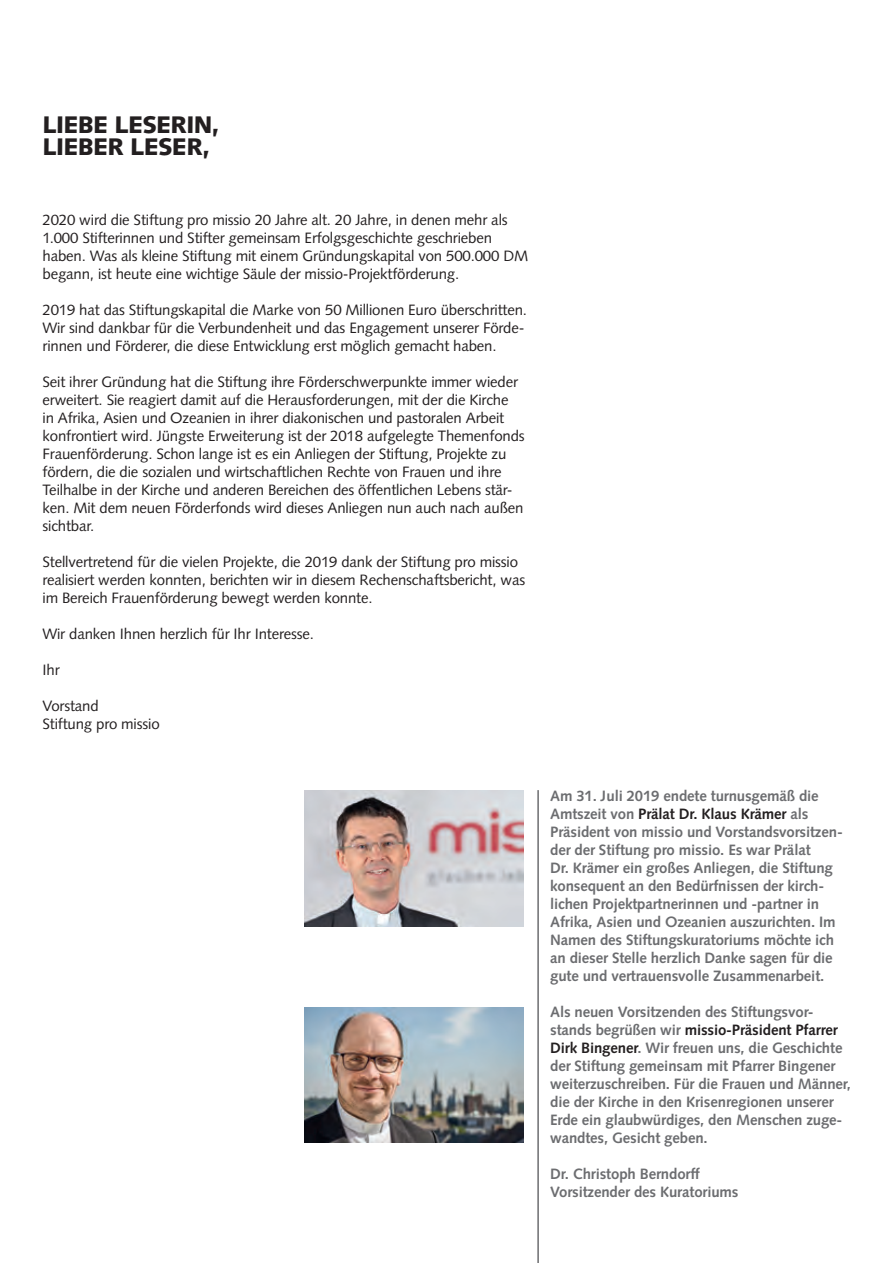
<style>
.page{position:relative;width:893px;height:1263px;background:#fff}
.page>*{position:absolute;margin:0;border:0;box-sizing:border-box;transform-origin:0 0}
.t1{font:900 24px "Syntax";letter-spacing:-.03em;color:#231f20}
.Fließtext{font:15px/18px "Syntax";letter-spacing:-.01em;color:#231f20}
.Fließtext-2{font:700 15px/18px "Syntax";letter-spacing:-.01em;color:#6c6d70}
.s1{color:#231f20}
</style>
<div class="page">
<img style="left:304px;top:1007px;width:220px;height:135px">
<img style="left:304px;top:791px;width:220px;height:135px">
<hr style="left:537px;top:790px;width:2px;height:473px;background:#6c6d70">
<h1 class="t1" style="left:43px;top:110px;width:179px">LIEBE LESERIN,</h1>
<h1 class="t1" style="left:43px;top:133px;width:169px">LIEBER LESER,</h1>
<p class="Fließtext" style="left:43px;top:211px;width:487px">2020 wird die Stiftung pro missio 20 Jahre alt. 20 Jahre, in denen mehr als 1.000 Stifterinnen und Stifter gemeinsam Erfolgsgeschichte geschrieben haben. Was als kleine Stiftung mit einem Gründungskapital von 500.000 DM begann, ist heute eine wichtige Säule der missio-Projektförderung.</p>
<p class="Fließtext" style="left:43px;top:301px;width:486px">2019 hat das Stiftungskapital die Marke von 50 Millionen Euro überschritten.<br>Wir sind dankbar für die Verbundenheit und das Engagement unserer Förde&shy;rinnen und Förderer, die diese Entwicklung erst möglich gemacht haben.</p>
<p class="Fließtext" style="left:43px;top:373px;width:484px">Seit ihrer Gründung hat die Stiftung ihre Förderschwerpunkte immer wieder erweitert. Sie reagiert damit auf die Herausforderungen, mit der die Kirche<br>in Afrika, Asien und Ozeanien in ihrer diakonischen und pastoralen Arbeit konfrontiert wird. Jüngste Erweiterung ist der 2018 aufgelegte Themenfonds Frauenförderung. Schon lange ist es ein Anliegen der Stiftung, Projekte zu fördern, die die sozialen und wirtschaftlichen Rechte von Frauen und ihre Teilhalbe in der Kirche und anderen Bereichen des öffentlichen Lebens stär&shy;ken. Mit dem neuen Förderfonds wird dieses Anliegen nun auch nach außen sichtbar.</p>
<p class="Fließtext" style="left:43px;top:553px;width:484px">Stellvertretend für die vielen Projekte, die 2019 dank der Stiftung pro missio realisiert werden konnten, berichten wir in diesem Rechenschaftsbericht, was im Bereich Frauenförderung bewegt werden konnte.</p>
<p class="Fließtext" style="left:43px;top:625px;width:273px">Wir danken Ihnen herzlich für Ihr Interesse.</p>
<p class="Fließtext" style="left:43px;top:661px;width:19px">Ihr</p>
<p class="Fließtext" style="left:43px;top:697px;width:58px">Vorstand</p>
<p class="Fließtext" style="left:43px;top:715px;width:119px">Stiftung pro missio</p>
<p class="Fließtext-2" style="left:550px;top:787px;width:294px">Am 31. Juli 2019 endete turnusgemäß die Amtszeit von <span class="s1">Prälat Dr. Klaus Krämer</span> als Präsident von missio und Vorstandsvorsitzen&shy;der der Stiftung pro missio. Es war Prälat<br>Dr. Krämer ein großes Anliegen, die Stiftung konsequent an den Bedürfnissen der kirch&shy;lichen Projektpartnerinnen und -partner in Afrika, Asien und Ozeanien auszurichten. Im Namen des Stiftungskuratoriums möchte ich an dieser Stelle herzlich Danke sagen für die gute und vertrauensvolle Zusammenarbeit.</p>
<p class="Fließtext-2" style="left:550px;top:1003px;width:302px">Als neuen Vorsitzenden des Stiftungsvor&shy;stands begrüßen wir <span class="s1">missio-Präsident Pfarrer Dirk Bingener</span>. Wir freuen uns, die Geschichte der Stiftung gemeinsam mit Pfarrer Bingener weiterzuschreiben. Für die Frauen und Männer, die der Kirche in den Krisenregionen unserer Erde ein glaubwürdiges, den Menschen zuge&shy;wandtes, Gesicht geben.</p>
<p class="Fließtext-2" style="left:550px;top:1165px;width:151px">Dr. Christoph Berndorff</p>
<p class="Fließtext-2" style="left:550px;top:1183px;width:190px">Vorsitzender des Kuratoriums</p>
</div>
